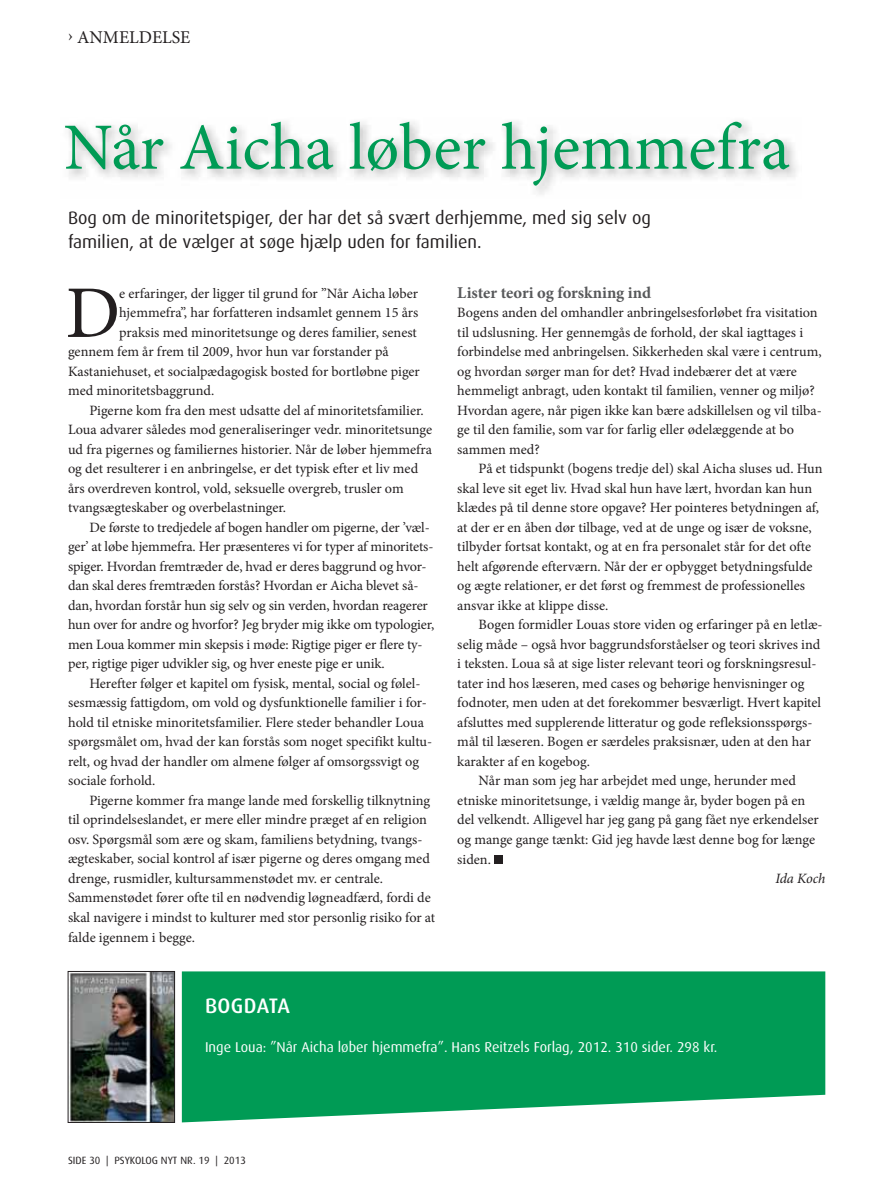
<style>
.page{position:relative;width:893px;height:1199px;background:#fff}
.page>*{position:absolute;margin:0;border:0;box-sizing:border-box;transform-origin:0 0}
.t1{font:74.25px "Minion Pro";color:#231f20}
.t2{font:66px "Minion Pro";color:#009b55}
.t3{font:500 21px "Dax";letter-spacing:.015em;color:#fff}
.t4{font:18px/24px "Dax";color:#231f20}
.t5{font:18px "Minion Pro";color:#231f20}
.t6{font:700 16.5px "Minion Pro";color:#58595b}
.t7{font:14.25px/19.5px "Minion Pro";color:#231f20}
.t8{font:14.25px "Dax";color:#fff}
.t9{font:italic 14.25px "Minion Pro";letter-spacing:-.01em;color:#231f20}
.t10{font:10.5px "Dax";color:#231f20}
</style>
<div class="page">
<svg style="left:182px;top:971px;width:643px;height:151px;fill:#009b55"></svg>
<div style="left:494px;top:855px;width:8px;height:8px;background:#231f20"></div>
<img style="left:70px;top:973px;width:103px;height:147px">
<div style="left:68px;top:971px;width:107px;height:151px;border:1px solid #231f20"></div>
<p class="t5" style="left:68px;top:30px;width:124px">› ANMELDELSE</p>
<h2 class="t2" style="left:64px;top:121px;width:727px">Når Aicha løber hjemmefra</h2>
<p class="t4" style="left:68px;top:207px;width:584px">Bog om de minoritetspiger, der har det så svært derhjemme, med sig selv og familien, at de vælger at søge hjælp uden for familien.</p>
<h1 class="t1" style="left:66px;top:284px;width:56px">D</h1>
<p class="t7" style="left:119px;top:285px;width:300px">e erfaringer, der ligger til grund for ”Når Aicha løber</p>
<p class="t7" style="left:119px;top:304px;width:300px">hjemmefra”, har forfatteren indsamlet gennem 15 års</p>
<p class="t7" style="left:119px;top:324px;width:299px">praksis med minoritetsunge og deres familier, senest</p>
<p class="t7" style="left:68px;top:343px;width:322px">gennem fem år frem til 2009, hvor hun var forstander på</p>
<p class="t7" style="left:68px;top:363px;width:353px">Kastaniehuset, et socialpædagogisk bosted for bortløbne piger</p>
<p class="t7" style="left:68px;top:382px;width:148px">med minoritetsbaggrund.</p>
<p class="t7" style="left:89px;top:402px;width:336px">Pigerne kom fra den mest udsatte del af minoritetsfamilier.</p>
<p class="t7" style="left:68px;top:421px;width:366px">Loua advarer således mod generaliseringer vedr. minoritetsunge</p>
<p class="t7" style="left:68px;top:441px;width:365px">ud fra pigernes og familiernes historier. Når de løber hjemmefra</p>
<p class="t7" style="left:68px;top:460px;width:351px">og det resulterer i en anbringelse, er det typisk efter et liv med</p>
<p class="t7" style="left:68px;top:480px;width:337px">års overdreven kontrol, vold, seksuelle overgreb, trusler om</p>
<p class="t7" style="left:68px;top:499px;width:220px">tvangsægteskaber og overbelastninger.</p>
<p class="t7" style="left:89px;top:519px;width:342px">De første to tredjedele af bogen handler om pigerne, der ’væl-</p>
<p class="t7" style="left:68px;top:538px;width:367px">ger’ at løbe hjemmefra. Her præsenteres vi for typer af minoritets-</p>
<p class="t7" style="left:68px;top:558px;width:360px">spiger. Hvordan fremtræder de, hvad er deres baggrund og hvor-</p>
<p class="t7" style="left:68px;top:577px;width:352px">dan skal deres fremtræden forstås? Hvordan er Aicha blevet så-</p>
<p class="t7" style="left:68px;top:597px;width:361px">dan, hvordan forstår hun sig selv og sin verden, hvordan reagerer</p>
<p class="t7" style="left:68px;top:616px;width:368px">hun over for andre og hvorfor? Jeg bryder mig ikke om typologier,</p>
<p class="t7" style="left:68px;top:636px;width:356px">men Loua kommer min skepsis i møde: Rigtige piger er flere ty-</p>
<p class="t7" style="left:68px;top:655px;width:318px">per, rigtige piger udvikler sig, og hver eneste pige er unik.</p>
<p class="t7" style="left:89px;top:675px;width:333px">Herefter følger et kapitel om fysisk, mental, social og følel-</p>
<p class="t7" style="left:68px;top:694px;width:360px">sesmæssig fattigdom, om vold og dysfunktionelle familier i for-</p>
<p class="t7" style="left:68px;top:714px;width:357px">hold til etniske minoritetsfamilier. Flere steder behandler Loua</p>
<p class="t7" style="left:68px;top:733px;width:366px">spørgsmålet om, hvad der kan forstås som noget specifikt kultu-</p>
<p class="t7" style="left:68px;top:753px;width:352px">relt, og hvad der handler om almene følger af omsorgssvigt og</p>
<p class="t7" style="left:68px;top:772px;width:89px">sociale forhold.</p>
<p class="t7" style="left:89px;top:792px;width:342px">Pigerne kommer fra mange lande med forskellig tilknytning</p>
<p class="t7" style="left:68px;top:811px;width:360px">til oprindelseslandet, er mere eller mindre præget af en religion</p>
<p class="t7" style="left:68px;top:831px;width:356px">osv. Spørgsmål som ære og skam, familiens betydning, tvangs-</p>
<p class="t7" style="left:68px;top:850px;width:363px">ægteskaber, social kontrol af især pigerne og deres omgang med</p>
<p class="t7" style="left:68px;top:870px;width:316px">drenge, rusmidler, kultursammenstødet mv. er centrale.</p>
<p class="t7" style="left:68px;top:889px;width:364px">Sammenstødet fører ofte til en nødvendig løgneadfærd, fordi de</p>
<p class="t7" style="left:68px;top:908px;width:369px">skal navigere i mindst to kulturer med stor personlig risiko for at</p>
<p class="t7" style="left:68px;top:928px;width:128px">falde igennem i begge.</p>
<p class="t6" style="left:457px;top:286px;width:195px">Lister teori og forskning ind</p>
<p class="t7" style="left:457px;top:304px;width:366px">Bogens anden del omhandler anbringelsesforløbet fra visitation til udslusning. Her gennemgås de forhold, der skal iagttages i forbindelse med anbringelsen. Sikkerheden skal være i centrum, og hvordan sørger man for det? Hvad indebærer det at være hemmeligt anbragt, uden kontakt til familien, venner og miljø?<br>Hvordan agere, når pigen ikke kan bære adskillelsen og vil tilba&shy;ge til den familie, som var for farlig eller ødelæggende at bo sammen med?</p>
<p class="t7" style="left:457px;top:460px;width:367px;text-indent:21px">På et tidspunkt (bogens tredje del) skal Aicha sluses ud. Hun skal leve sit eget liv. Hvad skal hun have lært, hvordan kan hun klædes på til denne store opgave? Her pointeres betydningen af, at der er en åben dør tilbage, ved at de unge og især de voksne, tilbyder fortsat kontakt, og at en fra personalet står for det ofte helt afgørende efterværn. Når der er opbygget betydningsfulde og ægte relationer, er det først og fremmest de professionelles ansvar ikke at klippe disse.</p>
<p class="t7" style="left:478px;top:616px;width:345px">Bogen formidler Louas store viden og erfaringer på en letlæ-</p>
<p class="t7" style="left:457px;top:636px;width:364px">selig måde – også hvor baggrundsforståelser og teori skrives ind</p>
<p class="t7" style="left:457px;top:655px;width:361px">i teksten. Loua så at sige lister relevant teori og forskningsresul-</p>
<p class="t7" style="left:457px;top:675px;width:348px">tater ind hos læseren, med cases og behørige henvisninger og</p>
<p class="t7" style="left:457px;top:694px;width:365px">fodnoter, men uden at det forekommer besværligt. Hvert kapitel</p>
<p class="t7" style="left:457px;top:714px;width:357px">afsluttes med supplerende litteratur og gode refleksionsspørgs-</p>
<p class="t7" style="left:457px;top:733px;width:355px">mål til læseren. Bogen er særdeles praksisnær, uden at den har</p>
<p class="t7" style="left:457px;top:753px;width:134px">karakter af en kogebog.</p>
<p class="t7" style="left:478px;top:772px;width:319px">Når man som jeg har arbejdet med unge, herunder med</p>
<p class="t7" style="left:457px;top:792px;width:349px">etniske minoritetsunge, i vældig mange år, byder bogen på en</p>
<p class="t7" style="left:457px;top:811px;width:363px">del velkendt. Alligevel har jeg gang på gang fået nye erkendelser</p>
<p class="t7" style="left:457px;top:831px;width:359px">og mange gange tænkt: Gid jeg havde læst denne bog for længe</p>
<p class="t7" style="left:457px;top:850px;width:35px">siden.</p>
<p class="t9" style="left:775px;top:873px;width:51px">Ida Koch</p>
<h3 class="t3" style="left:205px;top:996px;width:87px">BOGDATA</h3>
<p class="t8" style="left:205px;top:1041px;width:514px">Inge Loua: ”Når Aicha løber hjemmefra”. Hans Reitzels Forlag, 2012. 310 sider. 298 kr.</p>
<p class="t10" style="left:68px;top:1155px;width:179px">SIDE 30 | PSYKOLOG NYT NR. 19 | 2013</p>
</div>
